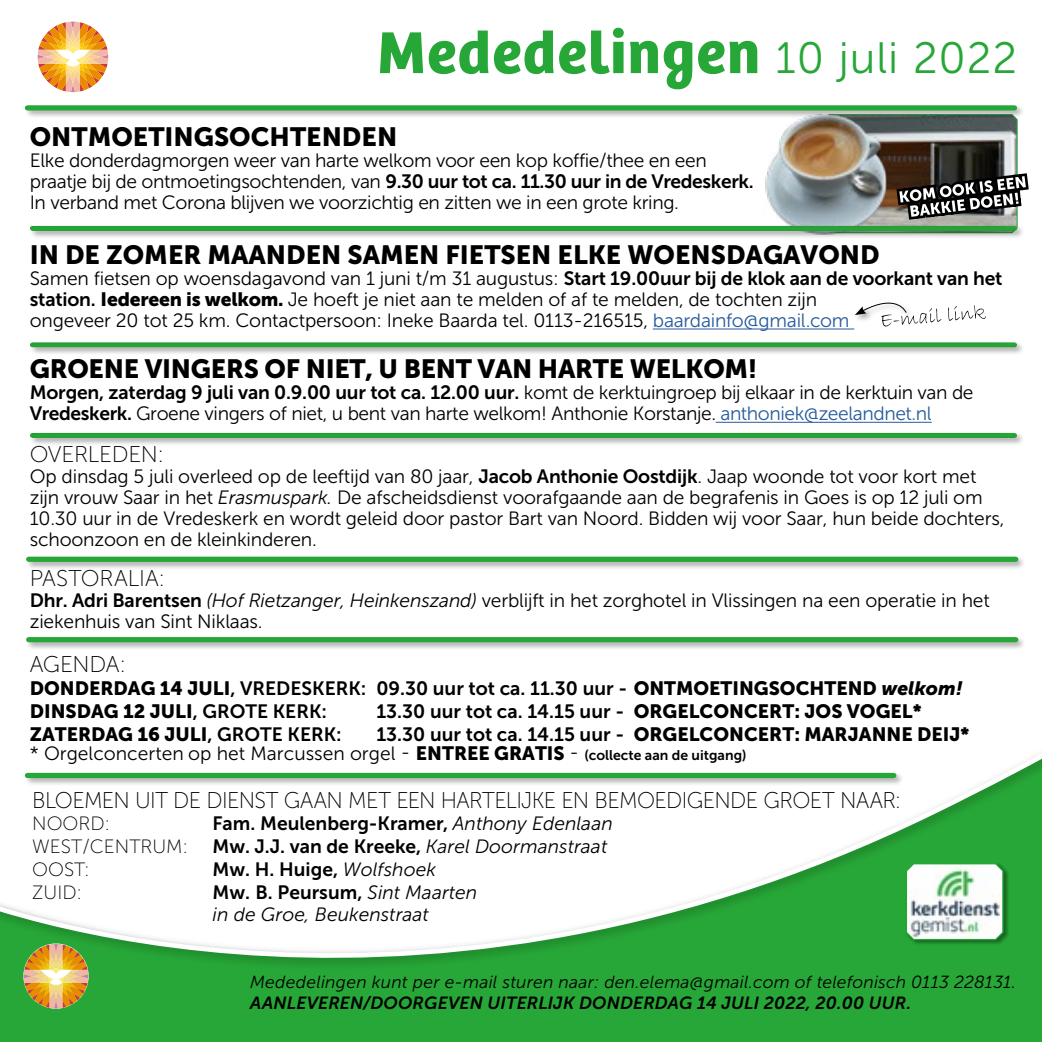
<style>
.page{position:relative;width:1042px;height:1042px;background:#fff}
.page>*{position:absolute;margin:0;border:0;box-sizing:border-box;transform-origin:0 0}
.t1{font:700 61.25px "Bree";letter-spacing:.02em;color:#27a737}
.t2{font:26.25px "Museo Sans 900";color:#000}
.t3{font:22.75px "Museo Sans 100";letter-spacing:-.025em;color:#000;scale:.96 1}
.t4{font:22.75px "Museo Sans 100";letter-spacing:-.025em;color:#000}
.t5{font:22.75px "Museo Sans 100";letter-spacing:-.005em;color:#000}
.t6{font:19.25px/21px "Museo Sans 300";letter-spacing:-.01em;color:#000}
.t7{font:19.25px "Museo Sans 700";color:#000}
.t8{font:19.25px "Museo Sans 900";color:#000}
.t9{font:19.25px "Museo Sans 100";color:#000}
.t10{font:italic 19.25px "Museo Sans 300";color:#000}
.t11{font:italic 17.5px "Museo Sans 300";letter-spacing:.015em;color:#000}
.t12{font:italic 17.5px "Museo Sans 700";letter-spacing:.01em;color:#000}
.s1{font-family:"Museo Sans 300";font-weight:400;font-size:43.75px}
.s2{font-family:"Museo Sans 700"}
.s3{font-family:"Museo Sans 900"}
.s4{color:#275b9b}
.s5{font-family:"Museo Sans 300"}
.s6{font-style:italic}
.s7{font-family:"Museo Sans 900";font-style:italic}
.s8{font-family:"Museo Sans 700";font-size:14px}
.s9{font-family:"Museo Sans 300";font-style:italic}
</style>
<div class="page">
<img style="left:765px;top:118px;width:58px;height:97px">
<svg style="left:0;top:556px;width:1042px;height:486px"></svg>
<div style="left:905px;top:863px;width:104px;height:82px;background:#000;opacity:.4"></div>
<svg style="left:905px;top:862px;width:99px;height:79px"></svg>
<div style="left:24px;top:772px;width:880px;height:14px;background:#000;opacity:.35"></div>
<div style="left:27px;top:773px;width:867px;height:5px;background:#27a737"></div>
<svg style="left:23px;top:943px;width:66px;height:65px;background:#bdab50"></svg>
<div style="left:25px;top:636px;width:1001px;height:14px;background:#000;opacity:.35"></div>
<div style="left:29px;top:637px;width:987px;height:5px;background:#27a737"></div>
<div style="left:24px;top:104px;width:1001px;height:14px;background:#000;opacity:.35"></div>
<div style="left:27px;top:105px;width:987px;height:6px;background:#27a737"></div>
<svg style="left:37px;top:21px;width:72px;height:71px"></svg>
<div style="left:29px;top:225px;width:996px;height:14px;background:#000;opacity:.35"></div>
<div style="left:15px;top:215px;width:1017px;height:19px;background:#000;opacity:.5"></div>
<img style="left:823px;top:104px;width:208px;height:130px">
<div style="left:29px;top:432px;width:996px;height:14px;background:#000;opacity:.35"></div>
<div style="left:15px;top:422px;width:1017px;height:19px;background:#000;opacity:.5"></div>
<hr style="left:653px;top:328px;width:201px;height:1px;background:#275b9b">
<svg style="left:855px;top:302px;width:131px;height:25px"></svg>
<hr style="left:716px;top:422px;width:215px;height:1px;background:#275b9b">
<div style="left:29px;top:341px;width:996px;height:14px;background:#000;opacity:.35"></div>
<div style="left:15px;top:331px;width:1017px;height:19px;background:#000;opacity:.5"></div>
<h1 class="t1" style="left:377px;top:4px;width:641px">Mededelingen <span class="s1">10 juli 2022</span></h1>
<h2 class="t2" style="left:30px;top:122px;width:369px">ONTMOETINGSOCHTENDEN</h2>
<p class="t6" style="left:30px;top:150px;width:725px">Elke donderdagmorgen weer van harte welkom voor een kop koffie/thee en een praatje bij de ontmoetingsochtenden, van <span class="s2">9.30 uur tot ca. 11.30 uur in de Vredeskerk.<br></span>In verband met Corona blijven we voorzichtig en zitten we in een grote kring.</p>
<h2 class="t2" style="left:30px;top:240px;width:851px">IN DE ZOMER MAANDEN SAMEN FIETSEN ELKE WOENSDAGAVOND</h2>
<p class="t6" style="left:30px;top:268px;width:974px">Samen fietsen op woensdagavond van 1 juni t/m 31 augustus: <span class="s2">Start 19.00uur bij de klok aan de voorkant van het station.</span> <span class="s3">Iedereen is welkom.</span> Je hoeft je niet aan te melden of af te melden, de tochten zijn<br>ongeveer 20 tot 25 km. Contactpersoon: Ineke Baarda tel. 0113-216515, <span class="s4">baardainfo@gmail.com</span></p>
<h2 class="t2" style="left:30px;top:354px;width:729px">GROENE VINGERS OF NIET, U BENT VAN HARTE WELKOM!</h2>
<p class="t7" style="left:30px;top:382px;width:945px">Morgen, zaterdag 9 juli van 0.9.00 uur tot ca. 12.00 uur. <span class="s5">komt de kerktuingroep bij elkaar in de kerktuin van de</span></p>
<p class="t6" style="left:30px;top:403px;width:903px"><span class="s2">Vredeskerk.</span> Groene vingers of niet, u bent van harte welkom! Anthonie Korstanje. <span class="s4">anthoniek@zeelandnet.nl</span></p>
<p class="t4" style="left:30px;top:442px;width:136px">OVERLEDEN:</p>
<p class="t6" style="left:30px;top:466px;width:976px">Op dinsdag 5 juli overleed op de leeftijd van 80 jaar, <span class="s2">Jacob Anthonie Oostdijk</span>. Jaap woonde tot voor kort met zijn vrouw Saar in het <span class="s6">Erasmuspark.</span> De afscheidsdienst voorafgaande aan de begrafenis in Goes is op 12 juli om 10.30 uur in de Vredeskerk en wordt geleid door pastor Bart van Noord. Bidden wij voor Saar, hun beide dochters, schoonzoon en de kleinkinderen.</p>
<p class="t5" style="left:30px;top:566px;width:137px">PASTORALIA:</p>
<p class="t6" style="left:30px;top:590px;width:961px"><span class="s2">Dhr. Adri Barentsen</span> <span class="s6">(Hof Rietzanger, Heinkenszand)</span> verblijft in het zorghotel in Vlissingen na een operatie in het ziekenhuis van Sint Niklaas.</p>
<p class="t4" style="left:30px;top:652px;width:98px">AGENDA:</p>
<p class="t7" style="left:30px;top:677px;width:934px"><span class="s3">DONDERDAG 14 JULI</span>, VREDESKERK: 09.30 uur tot ca. 11.30 uur - <span class="s3">ONTMOETINGSOCHTEND</span> <span class="s7">welkom!</span></p>
<p class="t8" style="left:30px;top:700px;width:299px">DINSDAG 12 JULI<span class="s2">, GROTE KERK:</span></p>
<p class="t7" style="left:376px;top:700px;width:547px">13.30 uur tot ca. 14.15 uur - <span class="s3">ORGELCONCERT: JOS VOGEL*</span></p>
<p class="t8" style="left:30px;top:723px;width:313px">ZATERDAG 16 JULI<span class="s2">, GROTE KERK:</span></p>
<p class="t8" style="left:376px;top:723px;width:594px"><span class="s2">13.30 uur tot ca. 14.15 uur -</span> ORGELCONCERT: MARJANNE DEIJ*</p>
<p class="t6" style="left:30px;top:743px;width:718px">* Orgelconcerten op het Marcussen orgel - <span class="s3">ENTREE GRATIS</span> - <span class="s8">(collecte aan de uitgang)</span></p>
<p class="t3" style="left:32px;top:787px;width:907px">BLOEMEN UIT DE DIENST GAAN MET EEN HARTELIJKE EN BEMOEDIGENDE GROET NAAR:</p>
<p class="t9" style="left:32px;top:813px;width:79px">NOORD:</p>
<p class="t7" style="left:213px;top:813px;width:402px">Fam. Meulenberg-Kramer, <span class="s9">Anthony Edenlaan</span></p>
<p class="t9" style="left:32px;top:836px;width:157px">WEST/CENTRUM:</p>
<p class="t7" style="left:213px;top:836px;width:396px">Mw. J.J. van de Kreeke, <span class="s9">Karel Doormanstraat</span></p>
<p class="t9" style="left:32px;top:859px;width:59px">OOST:</p>
<p class="t7" style="left:213px;top:858px;width:225px">Mw. H. Huige, <span class="s9">Wolfshoek</span></p>
<p class="t9" style="left:32px;top:882px;width:51px">ZUID:</p>
<p class="t7" style="left:213px;top:881px;width:266px">Mw. B. Peursum, <span class="s9">Sint Maarten</span></p>
<p class="t10" style="left:213px;top:904px;width:218px">in de Groe, Beukenstraat</p>
<p class="t11" style="left:250px;top:972px;width:767px">Mededelingen kunt per e-mail sturen naar: den.elema@gmail.com of telefonisch 0113 228131.</p>
<p class="t12" style="left:250px;top:993px;width:663px">AANLEVEREN/DOORGEVEN UITERLIJK DONDERDAG 14 JULI 2022, 20.00 UUR.</p>
</div>
